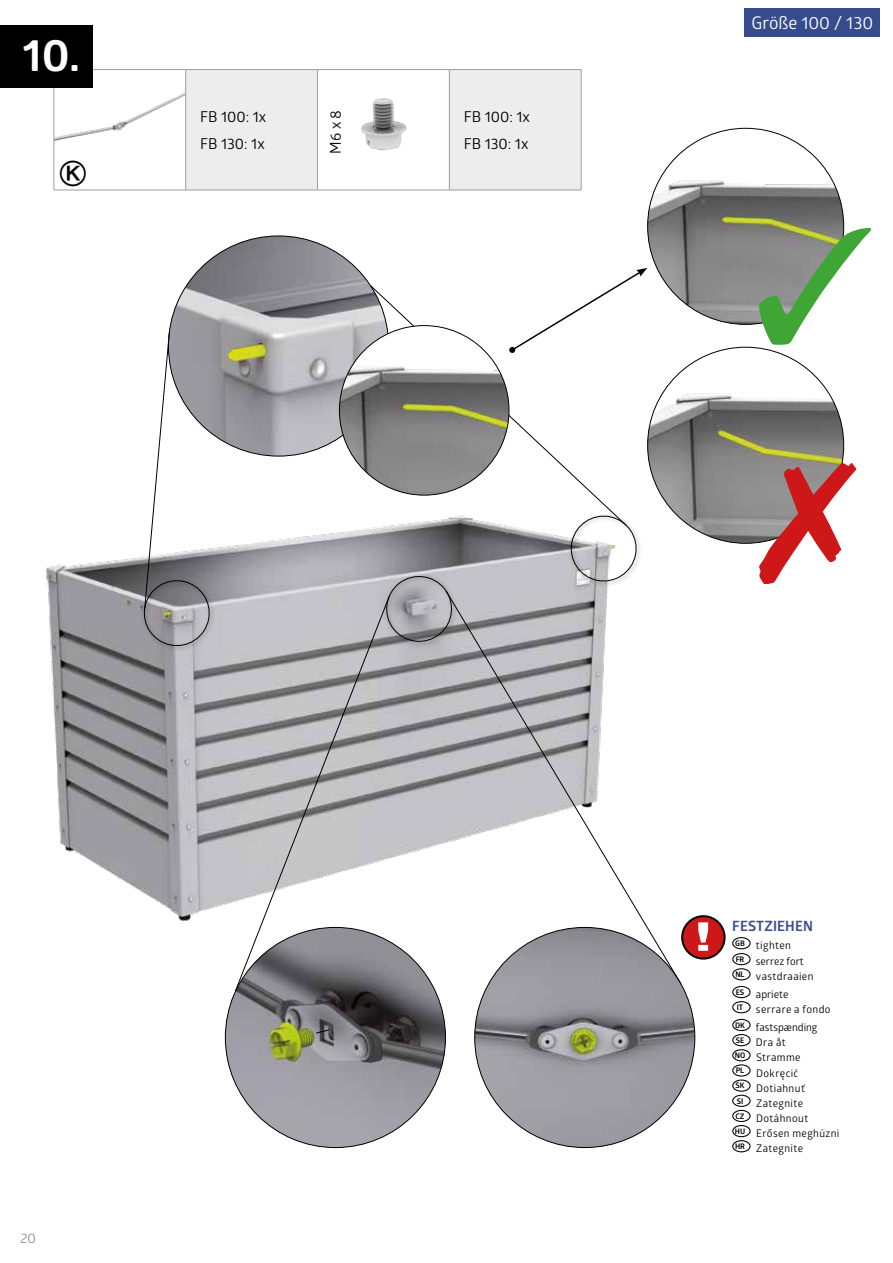
<style>
.page{position:relative;width:893px;height:1263px;background:#fff}
.page>*{position:absolute;margin:0;border:0;box-sizing:border-box;transform-origin:0 0}
.t1{font:700 45px "Glober";color:#fff}
.t2{font:17.4px "Glober";color:#fff}
.t3{font:15px/27px "Glober";color:#000}
.t4{font:700 14.1px "Glober";letter-spacing:.01em;color:#3d4c8d}
.t5{font:13.5px "Glober";color:#706f6f}
.t6{font:10.5px/15.1px "Glober";letter-spacing:.035em;color:#000}
</style>
<div class="page">
<div style="left:744px;top:9px;width:136px;height:28px;background:#374c8d"></div>
<img style="left:475px;top:927px;width:220px;height:220px;border-radius:110px">
<img style="left:46px;top:466px;width:613px;height:483px">
<img style="left:168px;top:236px;width:221px;height:220px;border-radius:110px">
<img style="left:648px;top:128px;width:196px;height:196px;border-radius:98px">
<img style="left:648px;top:347px;width:196px;height:196px;border-radius:98px">
<img style="left:225px;top:927px;width:220px;height:220px;border-radius:110px">
<div style="left:186px;top:70px;width:395px;height:120px;background:#ededed"></div>
<hr style="left:54px;top:69px;width:132px;height:1px;background:#9d9d9c">
<hr style="left:54px;top:70px;width:1px;height:120px;background:#9d9d9c">
<hr style="left:186px;top:69px;width:132px;height:1px;background:#9d9d9c">
<hr style="left:185px;top:70px;width:1px;height:120px;background:#9d9d9c">
<hr style="left:318px;top:69px;width:131px;height:1px;background:#9d9d9c">
<hr style="left:317px;top:70px;width:1px;height:120px;background:#9d9d9c">
<hr style="left:449px;top:69px;width:132px;height:1px;background:#9d9d9c">
<hr style="left:449px;top:70px;width:1px;height:120px;background:#9d9d9c">
<hr style="left:54px;top:190px;width:132px;height:1px;background:#9d9d9c">
<hr style="left:186px;top:190px;width:132px;height:1px;background:#9d9d9c">
<hr style="left:318px;top:190px;width:131px;height:1px;background:#9d9d9c">
<hr style="left:449px;top:190px;width:132px;height:1px;background:#9d9d9c">
<hr style="left:581px;top:70px;width:1px;height:120px;background:#9d9d9c">
<div style="left:383px;top:573px;width:75px;height:75px;background:#bab9be"></div>
<svg style="left:382px;top:572px;width:74px;height:73px"></svg>
<div style="left:141px;top:577px;width:74px;height:75px;background:#000;opacity:.75"></div>
<div style="left:568px;top:513px;width:74px;height:74px;background:#000;opacity:.75"></div>
<svg style="left:568px;top:512px;width:72px;height:72px"></svg>
<svg style="left:235px;top:596px;width:155px;height:395px"></svg>
<svg style="left:370px;top:285px;width:257px;height:241px"></svg>
<svg style="left:446px;top:590px;width:235px;height:394px"></svg>
<svg style="left:141px;top:332px;width:72px;height:316px"></svg>
<img style="left:339px;top:326px;width:170px;height:169px;border-radius:85px">
<img style="left:54px;top:88px;width:131px;height:91px">
<img style="left:322px;top:70px;width:127px;height:113px">
<svg style="left:759px;top:228px;width:112px;height:117px"></svg>
<svg style="left:759px;top:463px;width:97px;height:121px"></svg>
<svg style="left:509px;top:268px;width:138px;height:85px"></svg>
<svg style="left:315px;top:1029px;width:15px;height:5px"></svg>
<div style="left:682px;top:916px;width:43px;height:42px;background:#cd1719;border-radius:50%"></div>
<div style="left:681px;top:915px;width:45px;height:45px;border:2px solid #0a0a0a;border-radius:50%"></div>
<svg style="left:698px;top:922px;width:10px;height:29px"></svg>
<div style="left:732px;top:937px;width:19px;height:12px;border:1px solid #000;border-radius:50%"></div>
<div style="left:732px;top:953px;width:19px;height:12px;border:1px solid #000;border-radius:50%"></div>
<div style="left:732px;top:968px;width:19px;height:12px;border:1px solid #000;border-radius:50%"></div>
<div style="left:732px;top:986px;width:19px;height:12px;border:1px solid #000;border-radius:50%"></div>
<div style="left:732px;top:1001px;width:19px;height:12px;border:1px solid #000;border-radius:50%"></div>
<div style="left:732px;top:1019px;width:19px;height:12px;border:1px solid #000;border-radius:50%"></div>
<div style="left:732px;top:1034px;width:19px;height:12px;border:1px solid #000;border-radius:50%"></div>
<div style="left:732px;top:1049px;width:19px;height:12px;border:1px solid #000;border-radius:50%"></div>
<div style="left:732px;top:1064px;width:19px;height:12px;border:1px solid #000;border-radius:50%"></div>
<svg style="left:733px;top:1080px;width:17px;height:11px"></svg>
<div style="left:732px;top:1079px;width:19px;height:13px;border:1px solid #000;border-radius:50%"></div>
<div style="left:732px;top:1095px;width:19px;height:12px;border:1px solid #000;border-radius:50%"></div>
<div style="left:732px;top:1110px;width:19px;height:12px;border:1px solid #000;border-radius:50%"></div>
<div style="left:732px;top:1125px;width:19px;height:12px;border:1px solid #000;border-radius:50%"></div>
<div style="left:732px;top:1140px;width:19px;height:12px;border:1px solid #000;border-radius:50%"></div>
<div style="left:0;top:26px;width:93px;height:62px;background:#000"></div>
<svg style="left:60px;top:160px;width:26px;height:19px"></svg>
<h1 class="t1" style="left:23px;top:23px;width:59px">10.</h1>
<h3 class="t3" style="left:321px;top:154px;width:45px;rotate:-90deg">M6 x 8</h3>
<h3 class="t3" style="left:200px;top:102px;width:68px">FB 100: 1x<br>FB 130: 1x</h3>
<h3 class="t3" style="left:464px;top:102px;width:68px">FB 100: 1x</h3>
<h3 class="t3" style="left:464px;top:129px;width:66px">FB 130: 1x</h3>
<h2 class="t2" style="left:752px;top:11px;width:123px">Größe 100 / 130</h2>
<p class="t5" style="left:20px;top:1229px;width:17px">20</p>
<h3 class="t4" style="left:732px;top:916px;width:82px">FESTZIEHEN</h3>
<p class="t6" style="left:735px;top:937px;width:80px;line-height:15.6px"><sup>GB</sup> tighten<br><sup>FR</sup> serrez fort<br><sup>NL</sup> vastdraaien</p>
<p class="t6" style="left:736px;top:986px;width:96px"><sup>ES</sup> apriete<br><sup>IT</sup> serrare a fondo</p>
<p class="t6" style="left:735px;top:1019px;width:106px"><sup>DK</sup> fastspænding<br><sup>SE</sup> Dra åt<br><sup>NO</sup> Stramme<br><sup>PL</sup> Dokręcić<br><sup>SK</sup> Dotiahnuť<br><sup>SI</sup> Zategnite<br><sup>CZ</sup> Dotáhnout<br><sup>HU</sup> Erősen meghúzni<br><sup>HR</sup> Zategnite</p>
</div>
